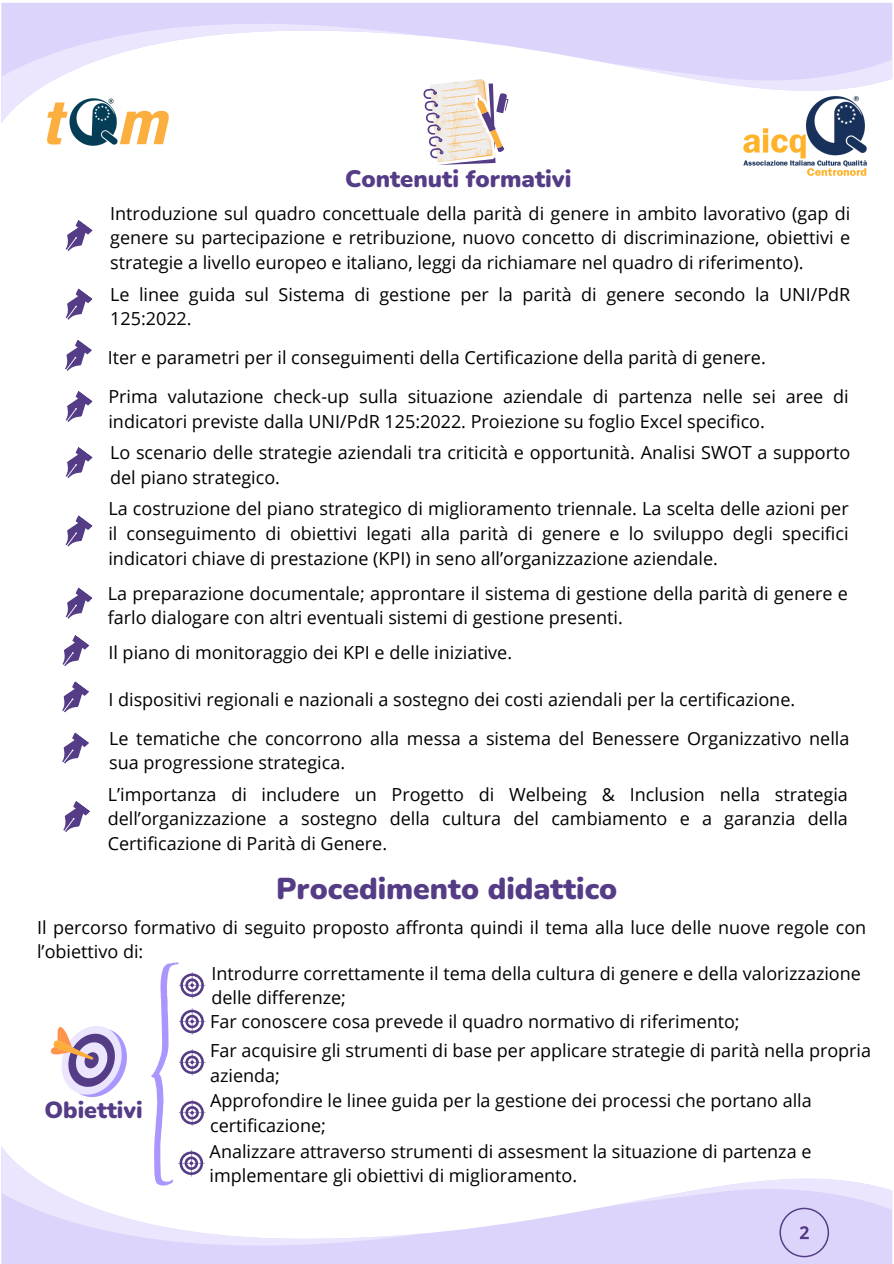
<style>
.page{position:relative;width:894px;height:1264px;background:#fff}
.page>*{position:absolute;margin:0;border:0;box-sizing:border-box;transform-origin:0 0}
.t1{font:900 30px "Nunito";color:#553c86}
.t2{font:900 23.85px "Nunito";color:#553c86}
.t3{font:900 23.25px "Nunito";color:#553c86}
.t4{font:18px/24.8px "Open Sans";color:#000}
</style>
<div class="page">
<svg style="left:424px;top:1206px;width:468px;height:57px;fill:#ddd4fc"></svg>
<svg style="left:1px;top:1146px;width:423px;height:117px"></svg>
<svg style="left:424px;top:3px;width:468px;height:98px;fill:#ddd4fc"></svg>
<svg style="left:1px;top:3px;width:423px;height:120px"></svg>
<svg style="left:607px;top:60px;width:285px;height:41px"></svg>
<img style="left:742px;top:95px;width:123px;height:81px">
<img style="left:39px;top:95px;width:136px;height:51px">
<svg style="left:607px;top:1178px;width:285px;height:79px;background:#e0d8fa"></svg>
<svg style="left:423px;top:79px;width:85px;height:86px"></svg>
<svg style="left:65px;top:220px;width:28px;height:31px"></svg>
<svg style="left:65px;top:288px;width:28px;height:32px"></svg>
<svg style="left:65px;top:515px;width:28px;height:32px"></svg>
<svg style="left:65px;top:587px;width:28px;height:32px"></svg>
<svg style="left:65px;top:340px;width:27px;height:31px"></svg>
<svg style="left:65px;top:447px;width:28px;height:31px"></svg>
<svg style="left:65px;top:391px;width:28px;height:31px"></svg>
<svg style="left:62px;top:635px;width:28px;height:31px"></svg>
<svg style="left:62px;top:681px;width:27px;height:32px"></svg>
<svg style="left:63px;top:801px;width:27px;height:31px"></svg>
<svg style="left:62px;top:732px;width:27px;height:32px"></svg>
<svg style="left:50px;top:1026px;width:77px;height:71px"></svg>
<svg style="left:151px;top:962px;width:54px;height:223px"></svg>
<h1 class="t2" style="left:345px;top:162px;width:228px">Contenuti formativi</h1>
<p class="t4" style="left:110px;top:200px;width:741px;text-align:justify">Introduzione sul quadro concettuale della parità di genere in ambito lavorativo (gap di genere su partecipazione e retribuzione, nuovo concetto di discriminazione, obiettivi e strategie a livello europeo e italiano, leggi da richiamare nel quadro di riferimento).</p>
<p class="t4" style="left:110px;top:281px;width:741px">Le linee guida sul Sistema di gestione per la parità di genere secondo la UNI/PdR<br>125:2022.</p>
<p class="t4" style="left:108px;top:345px;width:659px">Iter e parametri per il conseguimenti della Certificazione della parità di genere.</p>
<p class="t4" style="left:108px;top:383px;width:741px">Prima valutazione check-up sulla situazione aziendale di partenza nelle sei aree di indicatori previste dalla UNI/PdR 125:2022. Proiezione su foglio Excel specifico.</p>
<p class="t4" style="left:110px;top:439px;width:741px">Lo scenario delle strategie aziendali tra criticità e opportunità. Analisi SWOT a supporto del piano strategico.</p>
<p class="t4" style="left:108px;top:495px;width:741px;text-align:justify">La costruzione del piano strategico di miglioramento triennale. La scelta delle azioni per il conseguimento di obiettivi legati alla parità di genere e lo sviluppo degli specifici indicatori chiave di prestazione (KPI) in seno all’organizzazione aziendale.</p>
<p class="t4" style="left:108px;top:580px;width:741px">La preparazione documentale; approntare il sistema di gestione della parità di genere e farlo dialogare con altri eventuali sistemi di gestione presenti.</p>
<p class="t4" style="left:108px;top:640px;width:405px">Il piano di monitoraggio dei KPI e delle iniziative.</p>
<p class="t4" style="left:108px;top:686px;width:688px">I dispositivi regionali e nazionali a sostegno dei costi aziendali per la certificazione.</p>
<p class="t4" style="left:109px;top:725px;width:741px">Le tematiche che concorrono alla messa a sistema del Benessere Organizzativo nella sua progressione strategica.</p>
<p class="t4" style="left:108px;top:781px;width:741px;text-align:justify">L’importanza di includere un Progetto di Welbeing &amp; Inclusion nella strategia dell’organizzazione a sostegno della cultura del cambiamento e a garanzia della Certificazione di Parità di Genere.</p>
<p class="t1" style="left:276px;top:868px;width:342px">Procedimento didattico</p>
<p class="t4" style="left:37px;top:914px;width:830px">Il percorso formativo di seguito proposto affronta quindi il tema alla luce delle nuove regole con l’obiettivo di:</p>
<p class="t3" style="left:44px;top:1093px;width:100px">Obiettivi</p>
<p class="t4" style="left:211px;top:960px;width:651px">Introdurre correttamente il tema della cultura di genere e della valorizzazione delle differenze;</p>
<p class="t4" style="left:210px;top:1008px;width:531px">Far conoscere cosa prevede il quadro normativo di riferimento;</p>
<p class="t4" style="left:210px;top:1037px;width:662px">Far acquisire gli strumenti di base per applicare strategie di parità nella propria azienda;</p>
<p class="t4" style="left:210px;top:1087px;width:603px">Approfondire le linee guida per la gestione dei processi che portano alla certificazione;</p>
<p class="t4" style="left:209px;top:1138px;width:603px">Analizzare attraverso strumenti di assesment la situazione di partenza e implementare gli obiettivi di miglioramento.</p>
</div>
